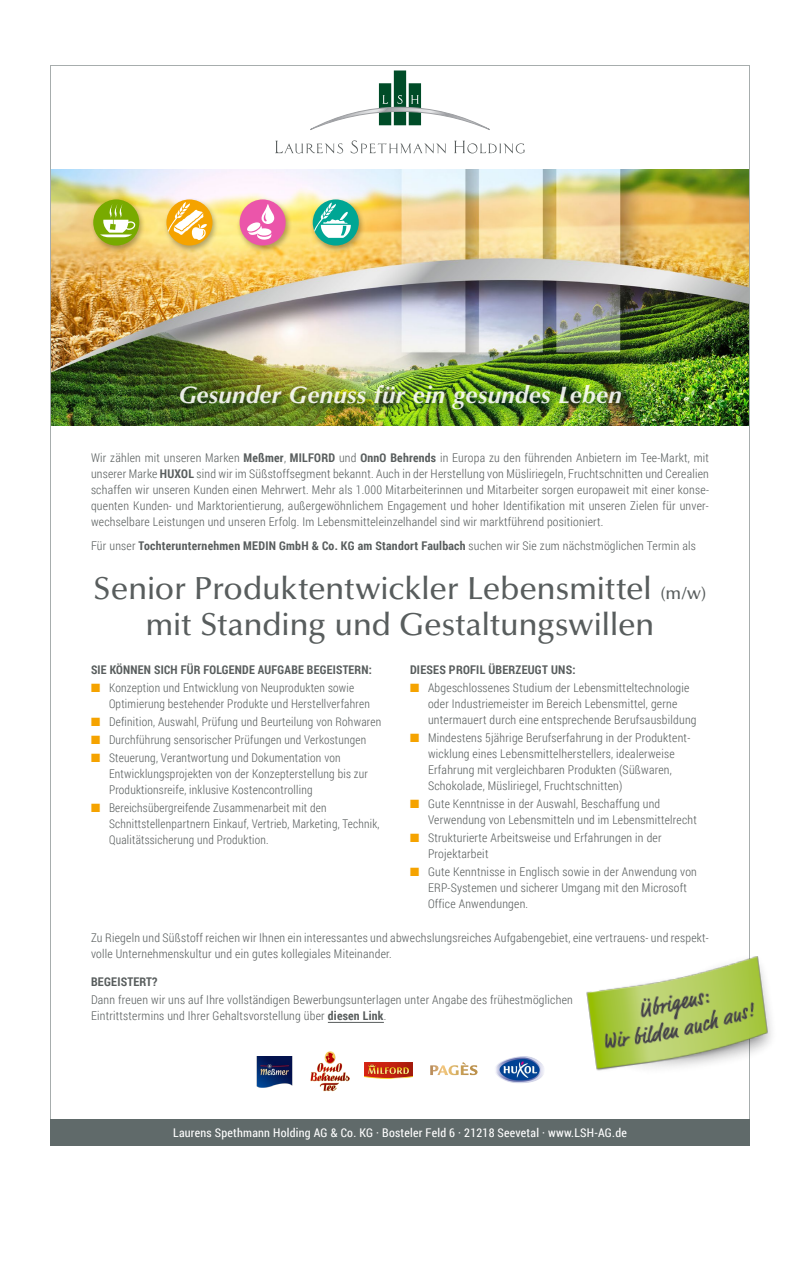
<style>
.page{position:relative;width:800px;height:1280px;background:#fff}
.page>*{position:absolute;margin:0;border:0;box-sizing:border-box;transform-origin:0 0}
.t1{font:500 32px/36px "Optima LT Pro";letter-spacing:-.015em;color:#585d5d;text-align:center}
.t2{font:italic 700 24px "Optima LT Pro";letter-spacing:.015em;color:#fff}
.t3{font:300 12px/16px "Roboto Condensed";letter-spacing:.02em;color:#585d5d}
.t4{font:300 12px/16px "Roboto Condensed";letter-spacing:.02em;color:#585d5d;scale:.96 1}
.t5{font:700 12px "Roboto Condensed";letter-spacing:.02em;color:#585d5d}
.t6{font:12px "Roboto Condensed";letter-spacing:.02em;color:#fff}
.s1{font-weight:700}
.s2{font-weight:300}
.s3{font-size:18px}
.s4{color:#f5a300}
</style>
<div class="page">
<img style="left:52px;top:169px;width:696px;height:257px">
<div style="left:163px;top:197px;width:56px;height:57px;background:#000;opacity:.3"></div>
<div style="left:166px;top:199px;width:46px;height:47px;background:#f5a300;border-radius:50%"></div>
<svg style="left:166px;top:202px;width:42px;height:38px"></svg>
<div style="left:90px;top:197px;width:56px;height:57px;background:#000;opacity:.3"></div>
<div style="left:93px;top:199px;width:46px;height:47px;background:#78aa00;border-radius:50%"></div>
<svg style="left:100px;top:204px;width:36px;height:33px"></svg>
<div style="left:236px;top:197px;width:56px;height:57px;background:#000;opacity:.3"></div>
<div style="left:240px;top:199px;width:46px;height:47px;background:#eb55aa;border-radius:50%"></div>
<svg style="left:246px;top:204px;width:28px;height:36px"></svg>
<div style="left:309px;top:197px;width:57px;height:57px;background:#000;opacity:.3"></div>
<div style="left:313px;top:199px;width:46px;height:47px;background:#00a694;border-radius:50%"></div>
<svg style="left:313px;top:203px;width:38px;height:37px"></svg>
<svg style="left:275px;top:140px;width:250px;height:13px"></svg>
<svg style="left:310px;top:70px;width:180px;height:60px"></svg>
<div style="left:178px;top:384px;width:453px;height:36px;background:#003213;opacity:.55"></div>
<hr style="left:328px;top:1022px;width:56px;height:1px;background:#585d5d">
<img style="left:586px;top:925px;width:186px;height:194px">
<div style="left:50px;top:1119px;width:700px;height:26px;background:#606a6a"></div>
<img style="left:364px;top:1062px;width:49px;height:17px">
<img style="left:256px;top:1056px;width:37px;height:31px">
<img style="left:310px;top:1051px;width:39px;height:40px">
<img style="left:496px;top:1057px;width:48px;height:26px">
<svg style="left:430px;top:1062px;width:48px;height:13px"></svg>
<h2 class="t2" style="left:178px;top:380px;width:445px">Gesunder Genuss für ein gesundes Leben</h2>
<p class="t3" style="left:91px;top:449px;width:620px;text-align:justify">Wir zählen mit unseren Marken <span class="s1">Meßmer</span>, <span class="s1">MILFORD</span> und <span class="s1">OnnO Behrends</span> in Europa zu den führenden Anbietern im Tee-Markt, mit unserer Marke <span class="s1">HUXOL</span> sind wir im Süßstoffsegment bekannt. Auch in der Herstellung von Müsliriegeln, Fruchtschnitten und Cerealien schaffen wir unseren Kunden einen Mehrwert. Mehr als 1.000 Mitarbeiterinnen und Mitarbeiter sorgen europaweit mit einer konse&shy;quenten Kunden- und Marktorientierung, außergewöhnlichem Engagement und hoher Identifikation mit unseren Zielen für unver&shy;wechselbare Leistungen und unseren Erfolg. Im Lebensmitteleinzelhandel sind wir marktführend positioniert.</p>
<p class="t5" style="left:91px;top:537px;width:606px"><span class="s2">Für unser</span> Tochterunternehmen MEDIN GmbH &amp; Co. KG am Standort Faulbach <span class="s2">suchen wir Sie zum nächstmöglichen Termin als</span></p>
<h1 class="t1" style="left:93px;top:570px;width:615px">Senior Produktentwickler Lebensmittel <span class="s3">(m/w) </span>mit Standing und Gestaltungswillen</h1>
<p class="t5" style="left:91px;top:661px;width:283px">SIE KÖNNEN SICH FÜR FOLGENDE AUFGABE BEGEISTERN:</p>
<p class="t3" style="left:109px;top:679px;width:262px;text-indent:-18px"><span class="s4">■</span> Konzeption und Entwicklung von Neuprodukten sowie<br>Optimierung bestehender Produkte und Herstellverfahren</p>
<p class="t3" style="left:91px;top:713px;width:292px"><span class="s4">■</span> Definition, Auswahl, Prüfung und Beurteilung von Rohwaren</p>
<p class="t4" style="left:91px;top:731px;width:288px"><span class="s4">■</span> Durchführung sensorischer Prüfungen und Verkostungen</p>
<p class="t3" style="left:109px;top:749px;width:260px;text-indent:-18px"><span class="s4">■</span> Steuerung, Verantwortung und Dokumentation von<br>Entwicklungsprojekten von der Konzepterstellung bis zur<br>Produktionsreife, inklusive Kostencontrolling</p>
<p class="t4" style="left:109px;top:799px;width:283px;text-indent:-18px"><span class="s4">■</span> Bereichsübergreifende Zusammenarbeit mit den<br>Schnittstellenpartnern Einkauf, Vertrieb, Marketing, Technik,<br>Qualitätssicherung und Produktion.</p>
<p class="t5" style="left:410px;top:661px;width:167px">DIESES PROFIL ÜBERZEUGT UNS:</p>
<p class="t3" style="left:428px;top:679px;width:270px;text-indent:-18px"><span class="s4">■</span> Abgeschlossenes Studium der Lebensmitteltechnologie oder Industriemeister im Bereich Lebensmittel, gerne untermauert durch eine entsprechende Berufsausbildung</p>
<p class="t3" style="left:428px;top:729px;width:264px;text-indent:-18px"><span class="s4">■</span> Mindestens 5jährige Berufserfahrung in der Produktent&shy;wicklung eines Lebensmittelherstellers, idealerweise Erfahrung mit vergleichbaren Produkten (Süßwaren, Schokolade, Müsliriegel, Fruchtschnitten)</p>
<p class="t3" style="left:428px;top:795px;width:270px;text-indent:-18px"><span class="s4">■</span> Gute Kenntnisse in der Auswahl, Beschaffung und<br>Verwendung von Lebensmitteln und im Lebensmittelrecht</p>
<p class="t3" style="left:428px;top:829px;width:235px;text-indent:-18px"><span class="s4">■</span> Strukturierte Arbeitsweise und Erfahrungen in der<br>Projektarbeit</p>
<p class="t3" style="left:428px;top:863px;width:270px;text-indent:-18px"><span class="s4">■</span> Gute Kenntnisse in Englisch sowie in der Anwendung von<br>ERP-Systemen und sicherer Umgang mit den Microsoft<br>Office Anwendungen.</p>
<p class="t3" style="left:91px;top:929px;width:619px">Zu Riegeln und Süßstoff reichen wir Ihnen ein interessantes und abwechslungsreiches Aufgabengebiet, eine vertrauens- und respekt&shy;volle Unternehmenskultur und ein gutes kollegiales Miteinander.</p>
<p class="t5" style="left:91px;top:973px;width:68px">BEGEISTERT?</p>
<p class="t3" style="left:91px;top:991px;width:483px">Dann freuen wir uns auf Ihre vollständigen Bewerbungsunterlagen unter Angabe des frühestmöglichen<br>Eintrittstermins und Ihrer Gehaltsvorstellung über <span class="s1">diesen Link</span>.</p>
<p class="t6" style="left:173px;top:1124px;width:455px">Laurens Spethmann Holding AG &amp; Co. KG · Bosteler Feld 6 · 21218 Seevetal · www.LSH-AG.de</p>
</div>
